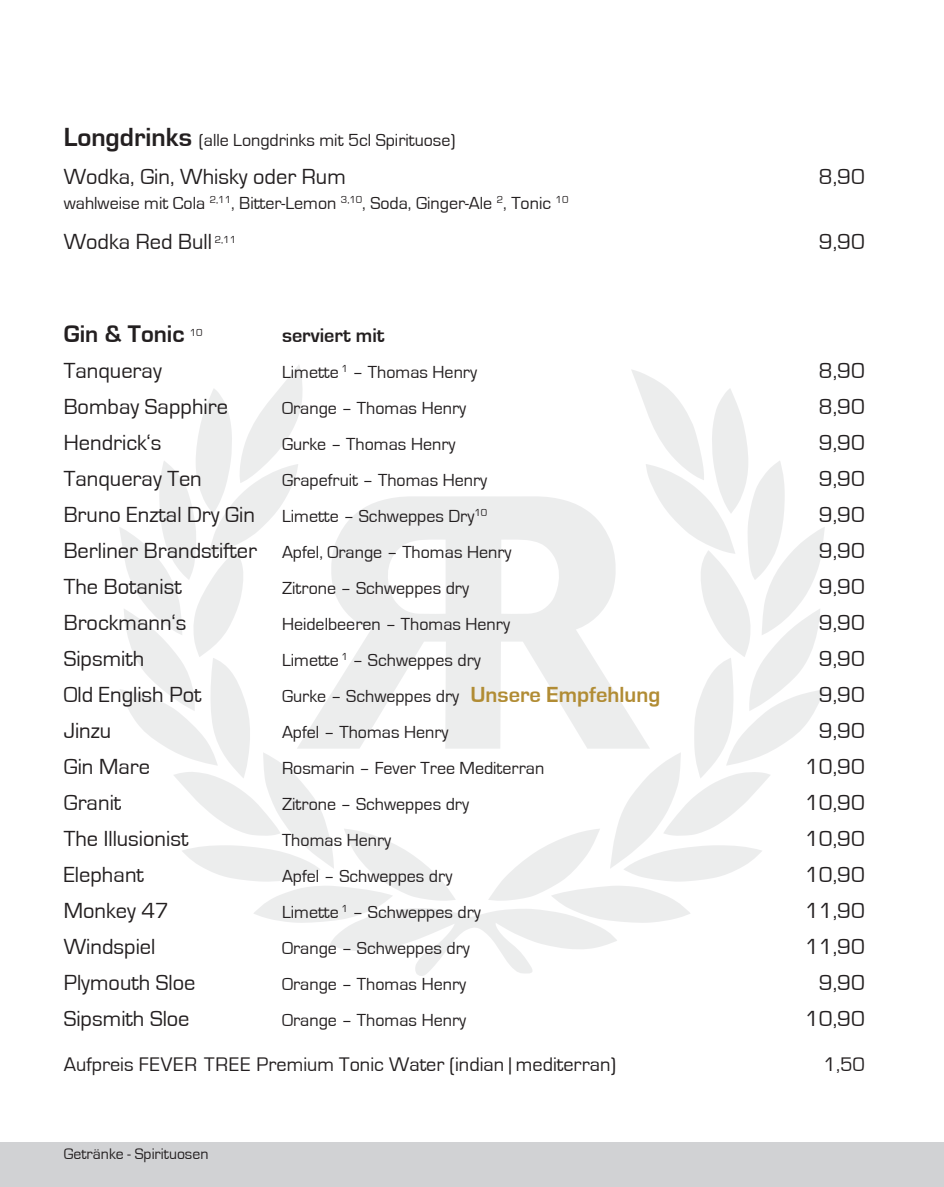
<style>
.page{position:relative;width:944px;height:1187px;background:#fff}
.page>*{position:absolute;margin:0;border:0;box-sizing:border-box;transform-origin:0 0}
.t1{font:700 24.75px "Eurostile";color:#231f20}
.t2{font:22.5px "Eurostile";color:#231f20}
.t3{font:20.25px "Eurostile";color:#231f20}
.t4{font:700 20.25px "Eurostile";color:#231f20}
.t5{font:18px "Eurostile";color:#231f20}
.t6{font:15.75px "Eurostile";color:#231f20}
.t7{font:10.58px "Eurostile";color:#231f20}
.s1{font-weight:700;font-size:27px}
.s2{font-size:22.5px}
.s3{font-weight:700;font-size:22.5px;color:#b18c34}
</style>
<div class="page">
<svg style="left:119px;top:365px;width:706px;height:611px"></svg>
<svg style="left:297px;top:496px;width:353px;height:252px;fill:#eceded"></svg>
<div style="left:0;top:1142px;width:944px;height:44px;background:#d1d2d4"></div>
<p class="t5" style="left:64px;top:130px;width:393px"><span class="s1">Longdrinks</span> (alle Longdrinks mit 5cl Spirituose)</p>
<p class="t2" style="left:64px;top:164px;width:284px">Wodka, Gin, Whisky oder Rum</p>
<p class="t2" style="left:819px;top:164px;width:47px">8,90</p>
<p class="t5" style="left:64px;top:193px;width:506px">wahlweise mit Cola <sup>2,11</sup>, Bitter-Lemon <sup>3,10</sup>, Soda, Ginger-Ale <sup>2</sup>, Tonic <sup>10</sup></p>
<p class="t2" style="left:64px;top:230px;width:174px">Wodka Red Bull <sup>2,11</sup></p>
<p class="t2" style="left:819px;top:230px;width:47px">9,90</p>
<h1 class="t1" style="left:64px;top:320px;width:122px">Gin &amp; Tonic</h1>
<p class="t7" style="left:190px;top:326px;width:14px">10</p>
<p class="t4" style="left:282px;top:324px;width:104px">serviert mit</p>
<p class="t2" style="left:64px;top:358px;width:100px">Tanqueray</p>
<p class="t5" style="left:282px;top:362px;width:197px">Limette <sup>1</sup> – Thomas Henry</p>
<p class="t2" style="left:819px;top:358px;width:47px">8,90</p>
<p class="t2" style="left:64px;top:394px;width:166px">Bombay Sapphire</p>
<p class="t5" style="left:282px;top:398px;width:186px">Orange – Thomas Henry</p>
<p class="t2" style="left:819px;top:394px;width:47px">8,90</p>
<p class="t2" style="left:64px;top:430px;width:99px">Hendrick‘s</p>
<p class="t5" style="left:282px;top:434px;width:175px">Gurke – Thomas Henry</p>
<p class="t2" style="left:819px;top:430px;width:47px">9,90</p>
<p class="t2" style="left:64px;top:466px;width:140px">Tanqueray Ten</p>
<p class="t5" style="left:282px;top:470px;width:207px">Grapefruit – Thomas Henry</p>
<p class="t2" style="left:819px;top:466px;width:47px">9,90</p>
<p class="t5" style="left:64px;top:506px;width:425px"><span class="s2">Bruno Enztal Dry Gin</span> Limette – Schweppes Dry<sup>10</sup></p>
<p class="t2" style="left:819px;top:502px;width:47px">9,90</p>
<p class="t5" style="left:64px;top:542px;width:449px"><span class="s2">Berliner Brandstifter</span> Apfel, Orange – Thomas Henry</p>
<p class="t2" style="left:819px;top:538px;width:47px">9,90</p>
<p class="t2" style="left:64px;top:574px;width:119px">The Botanist</p>
<p class="t5" style="left:282px;top:578px;width:189px">Zitrone – Schweppes dry</p>
<p class="t2" style="left:819px;top:574px;width:47px">9,90</p>
<p class="t2" style="left:64px;top:610px;width:124px">Brockmann‘s</p>
<p class="t5" style="left:282px;top:614px;width:230px">Heidelbeeren – Thomas Henry</p>
<p class="t2" style="left:819px;top:610px;width:47px">9,90</p>
<p class="t2" style="left:64px;top:646px;width:82px">Sipsmith</p>
<p class="t5" style="left:282px;top:650px;width:200px">Limette <sup>1</sup> – Schweppes dry</p>
<p class="t2" style="left:819px;top:646px;width:47px">9,90</p>
<p class="t2" style="left:64px;top:682px;width:139px">Old English Pot</p>
<p class="t5" style="left:282px;top:686px;width:380px">Gurke – Schweppes dry <span class="s3">Unsere Empfehlung</span></p>
<p class="t2" style="left:819px;top:682px;width:47px">9,90</p>
<p class="t2" style="left:64px;top:718px;width:49px">Jinzu</p>
<p class="t5" style="left:282px;top:722px;width:168px">Apfel – Thomas Henry</p>
<p class="t2" style="left:819px;top:718px;width:47px">9,90</p>
<p class="t2" style="left:64px;top:754px;width:88px">Gin Mare</p>
<p class="t5" style="left:282px;top:758px;width:264px">Rosmarin – Fever Tree Mediterran</p>
<p class="t2" style="left:805px;top:754px;width:61px">10,90</p>
<p class="t2" style="left:64px;top:790px;width:59px">Granit</p>
<p class="t5" style="left:282px;top:794px;width:189px">Zitrone – Schweppes dry</p>
<p class="t2" style="left:805px;top:790px;width:61px">10,90</p>
<p class="t2" style="left:64px;top:826px;width:126px">The Illusionist</p>
<p class="t5" style="left:282px;top:830px;width:111px">Thomas Henry</p>
<p class="t2" style="left:805px;top:826px;width:61px">10,90</p>
<p class="t2" style="left:64px;top:862px;width:82px">Elephant</p>
<p class="t5" style="left:282px;top:866px;width:172px">Apfel – Schweppes dry</p>
<p class="t2" style="left:805px;top:862px;width:61px">10,90</p>
<p class="t2" style="left:64px;top:898px;width:107px">Monkey 47</p>
<p class="t5" style="left:282px;top:902px;width:200px">Limette <sup>1</sup> – Schweppes dry</p>
<p class="t2" style="left:805px;top:898px;width:61px">11,90</p>
<p class="t2" style="left:64px;top:934px;width:93px">Windspiel</p>
<p class="t5" style="left:282px;top:938px;width:189px">Orange – Schweppes dry</p>
<p class="t2" style="left:805px;top:934px;width:61px">11,90</p>
<p class="t2" style="left:64px;top:970px;width:133px">Plymouth Sloe</p>
<p class="t5" style="left:282px;top:974px;width:186px">Orange – Thomas Henry</p>
<p class="t2" style="left:819px;top:970px;width:47px">9,90</p>
<p class="t2" style="left:64px;top:1006px;width:127px">Sipsmith Sloe</p>
<p class="t5" style="left:282px;top:1010px;width:186px">Orange – Thomas Henry</p>
<p class="t2" style="left:805px;top:1006px;width:61px">10,90</p>
<p class="t3" style="left:64px;top:1053px;width:554px">Aufpreis FEVER TREE Premium Tonic Water (indian | mediterran)</p>
<p class="t3" style="left:824px;top:1053px;width:43px">1,50</p>
<p class="t6" style="left:64px;top:1145px;width:146px">Getränke - Spirituosen</p>
</div>
